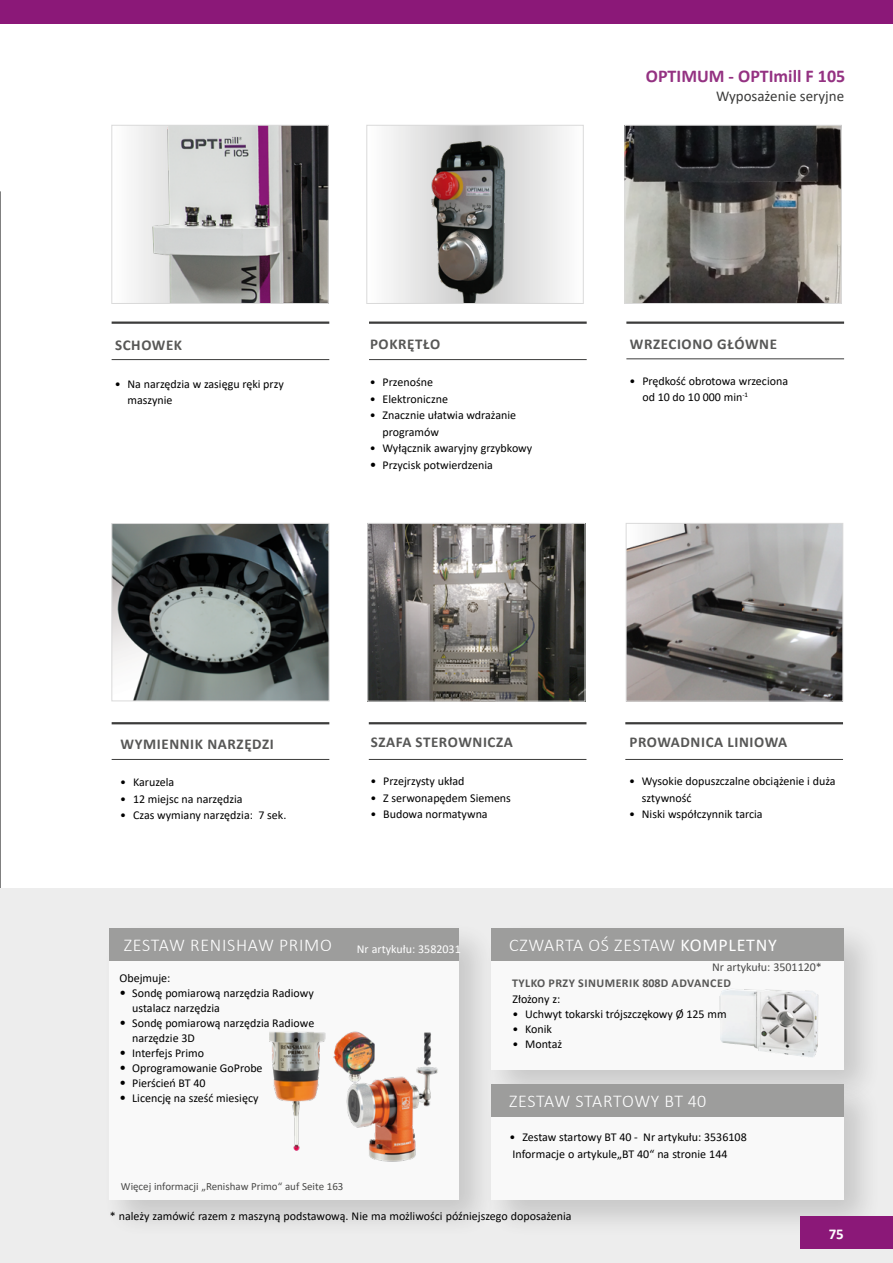
<style>
.page{position:relative;width:893px;height:1263px;background:#fff}
.page>*{position:absolute;margin:0;border:0;box-sizing:border-box;transform-origin:0 0}
.t1{font:300 18px "Calibri";letter-spacing:.035em;color:#fff}
.t2{font:700 18px "Calibri";color:#943282}
.t3{font:700 15px "Calibri";letter-spacing:.04em;color:#575756}
.t4{font:15px "Calibri";color:#3c3c3b}
.t5{font:700 15px "Calibri";color:#fff}
.t6{font:12px/16.5px "Calibri";color:#000}
.t7{font:700 12px "Calibri";letter-spacing:.04em;color:#575756}
.t8{font:12px "Calibri";color:#4a4a49}
.t9{font:12px "Calibri";color:#fff}
.t10{font:10.95px "Calibri";color:#4a4a49}
.s1{font-size:13.5px}
.s2{font-weight:400}
</style>
<div class="page">
<hr style="left:112px;top:321px;width:217px;height:3px;background:#3c3c3b">
<hr style="left:369px;top:321px;width:218px;height:3px;background:#3c3c3b">
<hr style="left:626px;top:321px;width:218px;height:3px;background:#3c3c3b">
<hr style="left:112px;top:359px;width:217px;height:1px;background:#3c3c3b">
<hr style="left:369px;top:359px;width:218px;height:1px;background:#3c3c3b">
<hr style="left:626px;top:358px;width:218px;height:1px;background:#3c3c3b">
<hr style="left:369px;top:722px;width:217px;height:2px;background:#3c3c3b">
<hr style="left:369px;top:759px;width:217px;height:1px;background:#3c3c3b">
<hr style="left:625px;top:722px;width:218px;height:2px;background:#3c3c3b">
<hr style="left:625px;top:759px;width:218px;height:1px;background:#3c3c3b">
<hr style="left:112px;top:722px;width:217px;height:2px;background:#3c3c3b">
<hr style="left:112px;top:759px;width:217px;height:1px;background:#3c3c3b">
<div style="left:0;top:0;width:893px;height:23px;background:#8b1878"></div>
<hr style="left:0;top:191px;width:1px;height:1020px;background:#000">
<div style="left:0;top:889px;width:893px;height:374px;background:#ededed"></div>
<div style="left:101px;top:920px;width:397px;height:319px;background:#000;opacity:.22"></div>
<div style="left:110px;top:928px;width:349px;height:272px;background:#fff"></div>
<div style="left:110px;top:928px;width:349px;height:32px;background:#9d9d9c"></div>
<img style="left:269px;top:1031px;width:169px;height:131px">
<div style="left:483px;top:920px;width:400px;height:189px;background:#000;opacity:.22"></div>
<div style="left:491px;top:928px;width:353px;height:141px;background:#fff"></div>
<div style="left:491px;top:928px;width:353px;height:32px;background:#9d9d9c"></div>
<img style="left:719px;top:989px;width:100px;height:69px">
<div style="left:483px;top:1075px;width:400px;height:164px;background:#000;opacity:.22"></div>
<div style="left:491px;top:1084px;width:353px;height:116px;background:#fff"></div>
<div style="left:491px;top:1084px;width:353px;height:32px;background:#9d9d9c"></div>
<div style="left:800px;top:1216px;width:93px;height:33px;background:#8b1878"></div>
<img style="left:134px;top:127px;width:192px;height:175px">
<div style="left:112px;top:125px;width:216px;height:179px;border:1px solid #dadada"></div>
<div style="left:367px;top:125px;width:216px;height:178px;background:linear-gradient(to bottom,#f3f3f3,#f3f3f3)"></div>
<img style="left:398px;top:127px;width:137px;height:175px">
<div style="left:367px;top:125px;width:216px;height:179px;border:1px solid #dadada"></div>
<img style="left:627px;top:127px;width:212px;height:175px">
<div style="left:625px;top:125px;width:216px;height:179px;border:1px solid #dadada"></div>
<img style="left:114px;top:525px;width:213px;height:174px">
<div style="left:112px;top:523px;width:217px;height:178px;border:1px solid #dadada"></div>
<img style="left:369px;top:525px;width:214px;height:174px">
<div style="left:367px;top:523px;width:218px;height:178px;border:1px solid #dadada"></div>
<img style="left:628px;top:525px;width:213px;height:174px">
<div style="left:626px;top:523px;width:217px;height:178px;border:1px solid #dadada"></div>
<h1 class="t2" style="left:646px;top:63px;width:201px">OPTIMUM - OPTImill F 105</h1>
<p class="t3" style="left:115px;top:334px;width:69px">SCHOWEK</p>
<p class="t6" style="left:128px;top:375px;width:158px;text-indent:-13px">• Na narzędzia w zasięgu ręki przy maszynie</p>
<p class="t3" style="left:370px;top:333px;width:72px">POKRĘTŁO</p>
<p class="t6" style="left:370px;top:374px;width:65px">• Przenośne</p>
<p class="t6" style="left:370px;top:390px;width:80px">• Elektroniczne</p>
<p class="t6" style="left:383px;top:407px;width:135px;text-indent:-13px">• Znacznie ułatwia wdrażanie programów</p>
<p class="t6" style="left:370px;top:440px;width:164px">• Wyłącznik awaryjny grzybkowy</p>
<p class="t6" style="left:370px;top:456px;width:125px"><span class="s1">•</span> Przycisk potwierdzenia</p>
<p class="t4" style="left:716px;top:86px;width:130px">Wyposażenie seryjne</p>
<p class="t3" style="left:630px;top:333px;width:149px">WRZECIONO GŁÓWNE</p>
<p class="t6" style="left:642px;top:372px;width:147px;text-indent:-13px">• Prędkość obrotowa wrzeciona od 10 do 10 000 min<sup>-1</sup></p>
<p class="t3" style="left:121px;top:733px;width:155px">WYMIENNIK NARZĘDZI</p>
<p class="t6" style="left:120px;top:774px;width:55px">• Karuzela</p>
<p class="t6" style="left:120px;top:790px;width:124px">• 12 miejsc na narzędzia</p>
<p class="t6" style="left:120px;top:807px;width:168px">• Czas wymiany narzędzia: 7 sek.</p>
<p class="t3" style="left:371px;top:732px;width:144px">SZAFA STEROWNICZA</p>
<p class="t6" style="left:370px;top:773px;width:96px">• Przejrzysty układ</p>
<p class="t6" style="left:370px;top:789px;width:142px">• Z serwonapędem Siemens</p>
<p class="t6" style="left:370px;top:806px;width:119px">• Budowa normatywna</p>
<p class="t3" style="left:629px;top:732px;width:159px">PROWADNICA LINIOWA</p>
<p class="t6" style="left:642px;top:773px;width:195px;text-indent:-13px">• Wysokie dopuszczalne obciążenie i duża sztywność</p>
<p class="t6" style="left:629px;top:806px;width:135px">• Niski współczynnik tarcia</p>
<h1 class="t1" style="left:124px;top:934px;width:210px">ZESTAW RENISHAW PRIMO</h1>
<p class="t6" style="left:119px;top:969px;width:53px">Obejmuje:</p>
<p class="t6" style="left:132px;top:985px;width:183px;line-height:15px;text-indent:-13px"><span class="s1">•</span> Sondę pomiarową narzędzia Radiowy ustalacz narzędzia</p>
<p class="t6" style="left:132px;top:1015px;width:184px;line-height:15px;text-indent:-13px"><span class="s1">•</span> Sondę pomiarową narzędzia Radiowe narzędzie 3D</p>
<p class="t6" style="left:119px;top:1044px;width:86px"><span class="s1">•</span> Interfejs Primo</p>
<p class="t6" style="left:119px;top:1059px;width:145px"><span class="s1">•</span> Oprogramowanie GoProbe</p>
<p class="t6" style="left:119px;top:1074px;width:88px"><span class="s1">•</span> Pierścień BT 40</p>
<p class="t6" style="left:119px;top:1089px;width:141px"><span class="s1">•</span> Licencję na sześć miesięcy</p>
<p class="t9" style="left:357px;top:941px;width:105px">Nr artykułu: 3582031</p>
<p class="t10" style="left:121px;top:1178px;width:224px">Więcej informacji „Renishaw Primo“ auf Seite 163</p>
<h1 class="t1" style="left:509px;top:934px;width:269px">CZWARTA OŚ ZESTAW <span class="s2">KOMPLETNY</span></h1>
<p class="t8" style="left:712px;top:959px;width:111px">Nr artykułu: 3501120*</p>
<p class="t7" style="left:512px;top:974px;width:220px">TYLKO PRZY SINUMERIK 808D ADVANCED</p>
<p class="t6" style="left:512px;top:990px;width:50px">Złożony z:</p>
<p class="t6" style="left:512px;top:1005px;width:216px">• Uchwyt tokarski trójszczękowy Ø 125 mm</p>
<p class="t6" style="left:512px;top:1020px;width:41px">• Konik</p>
<p class="t6" style="left:512px;top:1035px;width:51px">• Montaż</p>
<h1 class="t1" style="left:509px;top:1090px;width:199px">ZESTAW STARTOWY BT 40</h1>
<p class="t6" style="left:510px;top:1129px;width:239px">• Zestaw startowy BT 40 - Nr artykułu: 3536108<br>Informacje o artykule„BT 40“ na stronie 144</p>
<p class="t6" style="left:110px;top:1207px;width:463px">* należy zamówić razem z maszyną podstawową. Nie ma możliwości późniejszego doposażenia</p>
<p class="t5" style="left:829px;top:1224px;width:17px">75</p>
</div>
